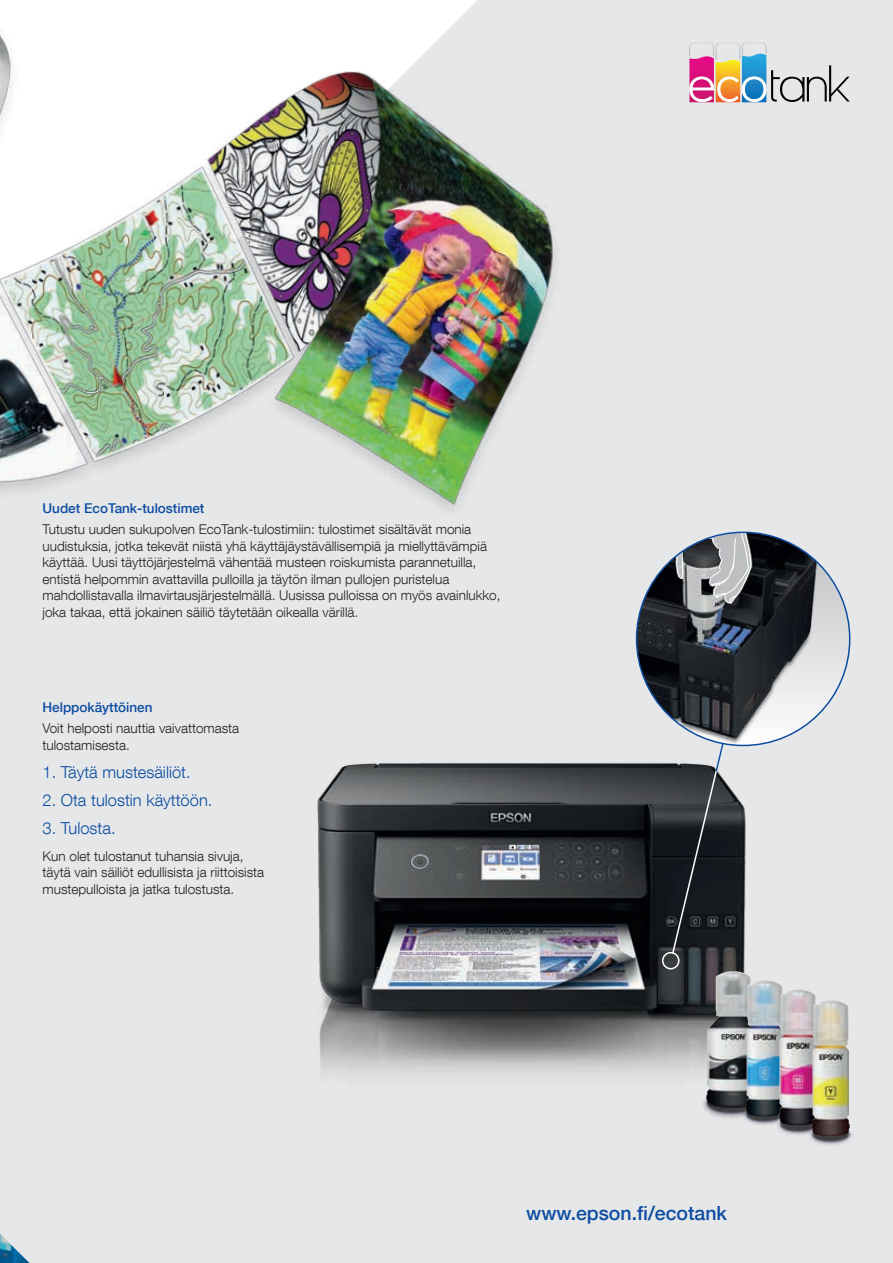
<style>
.page{position:relative;width:893px;height:1263px;background:#e6e7e9}
.page>*{position:absolute;margin:0;border:0;box-sizing:border-box;transform-origin:0 0}
.t1{font:500 19.5px "Helvetica Neue LT Com";color:#0d4da1}
.t2{font:300 16.5px "Helvetica Neue LT Com";color:#0d4da1}
.t3{font:300 13.5px/16.5px "Helvetica Neue LT Com";color:#231f20}
.t4{font:500 13.5px "Helvetica Neue LT Com";color:#0d4da1}
</style>
<div class="page">
<img style="left:306px;top:754px;width:456px;height:361px">
<img style="left:0;top:1234px;width:29px;height:29px">
<img style="left:769px;top:1125px;width:43px;height:15px">
<img style="left:801px;top:1130px;width:57px;height:20px">
<img style="left:735px;top:1116px;width:57px;height:14px">
<img style="left:699px;top:1098px;width:68px;height:22px">
<img style="left:706px;top:971px;width:54px;height:137px">
<img style="left:746px;top:980px;width:38px;height:136px">
<img style="left:779px;top:989px;width:38px;height:136px">
<img style="left:812px;top:1000px;width:38px;height:136px">
<svg style="left:689px;top:43px;width:161px;height:59px;background:#c6b9be"></svg>
<div style="left:662px;top:952px;width:17px;height:17px;border:2px solid #fff;border-radius:50%"></div>
<svg style="left:637px;top:532px;width:213px;height:213px;background:#d1d6dc"></svg>
<img style="left:637px;top:532px;width:181px;height:213px">
<svg style="left:671px;top:532px;width:80px;height:74px;background:#8f9195"></svg>
<svg style="left:671px;top:741px;width:54px;height:214px;background:#3c4045"></svg>
<img style="left:0;top:0;width:585px;height:524px">
<p class="t4" style="left:43px;top:500px;width:163px">Uudet EcoTank-tulostimet</p>
<p class="t3" style="left:43px;top:521px;width:460px">Tutustu uuden sukupolven EcoTank-tulostimiin: tulostimet sisältävät monia uudistuksia, jotka tekevät niistä yhä käyttäjäystävällisempiä ja miellyttävämpiä käyttää. Uusi täyttöjärjestelmä vähentää musteen roiskumista parannetuilla, entistä helpommin avattavilla pulloilla ja täytön ilman pullojen puristelua mahdollistavalla ilmavirtausjärjestelmällä. Uusissa pulloissa on myös avainlukko, joka takaa, että jokainen säiliö täytetään oikealla värillä.</p>
<p class="t4" style="left:43px;top:699px;width:112px">Helppokäyttöinen</p>
<p class="t3" style="left:43px;top:720px;width:198px">Voit helposti nauttia vaivattomasta tulostamisesta.</p>
<p class="t2" style="left:43px;top:762px;width:150px">1. Täytä mustesäiliöt.</p>
<p class="t2" style="left:43px;top:790px;width:171px">2. Ota tulostin käyttöön.</p>
<p class="t2" style="left:43px;top:818px;width:75px">3. Tulosta.</p>
<p class="t3" style="left:43px;top:847px;width:223px">Kun olet tulostanut tuhansia sivuja, täytä vain säiliöt edullisista ja riittoisista mustepulloista ja jatka tulostusta.</p>
<h1 class="t1" style="left:526px;top:1202px;width:202px">www.epson.fi/ecotank</h1>
</div>
